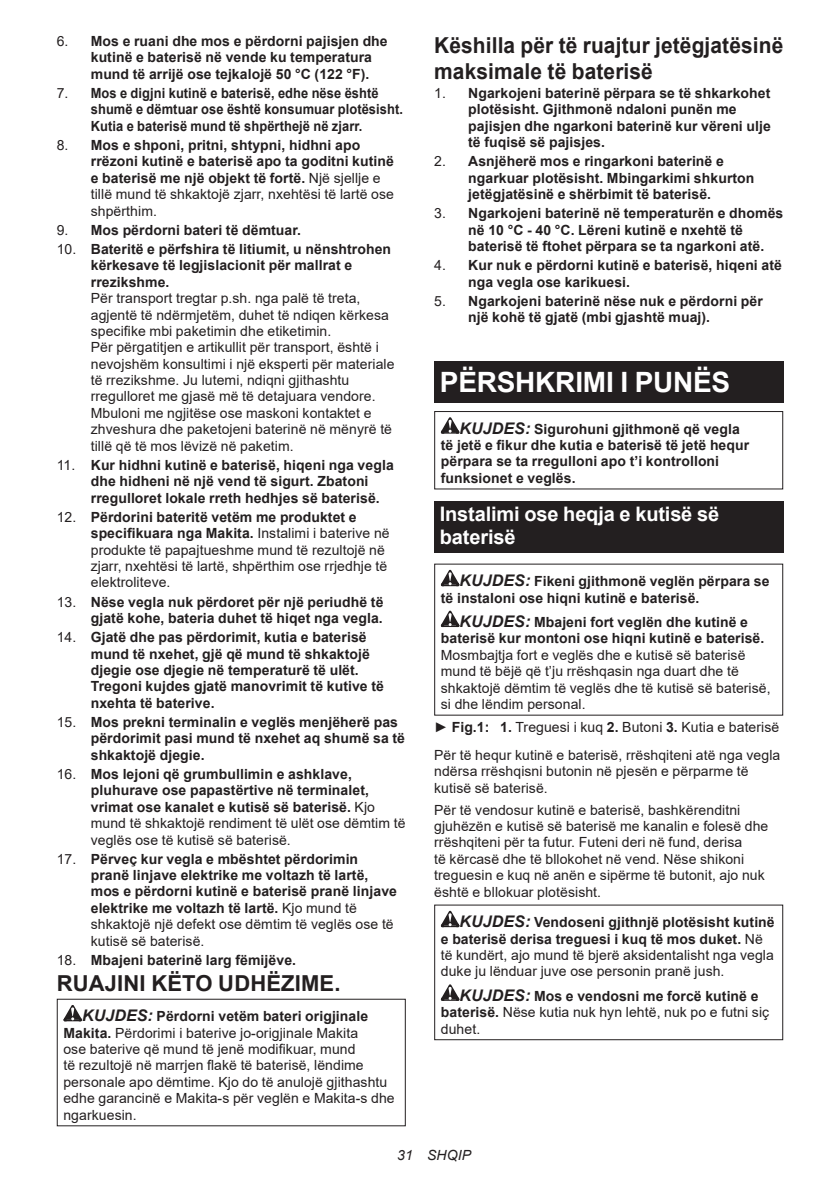
<style>
.page{position:relative;width:840px;height:1191px;background:#fff}
.page>*{position:absolute;margin:0;border:0;box-sizing:border-box;transform-origin:0 0}
.t1{font:700 28px "Arial";letter-spacing:-.01em;color:#fff}
.t2{font:700 22px/25.8px "Arial";letter-spacing:.005em;color:#231f20;scale:.95 1}
.t3{font:700 22px "Arial";letter-spacing:.005em;color:#231f20}
.t4{font:700 20px/23.4px "Arial";letter-spacing:-.01em;color:#fff}
.t5{font:700 14px/16.4px "Arial";letter-spacing:.005em;color:#231f20}
.t6{font:14px/16.4px "Arial";letter-spacing:.005em;color:#231f20}
.t7{font:700 14px/16.4px "Arial";letter-spacing:.005em;color:#231f20;scale:.92 1}
.t8{font:italic 14px "Arial";letter-spacing:.005em;color:#231f20}
.s1{font-weight:400}
.s2{font-weight:700}
.s3{font-weight:700;font-style:italic;font-size:16px}
.s4{font-style:italic;font-size:16px}
</style>
<div class="page">
<svg style="left:63px;top:1005px;width:19px;height:16px"></svg>
<div style="left:57px;top:998px;width:348px;height:128px;border:1px solid #231f20"></div>
<div style="left:434px;top:362px;width:348px;height:41px;background:#231f20"></div>
<svg style="left:440px;top:417px;width:19px;height:16px"></svg>
<div style="left:434px;top:411px;width:348px;height:78px;border:1px solid #231f20"></div>
<div style="left:434px;top:501px;width:348px;height:52px;background:#231f20"></div>
<svg style="left:440px;top:570px;width:19px;height:16px"></svg>
<svg style="left:440px;top:610px;width:19px;height:17px"></svg>
<svg style="left:440px;top:910px;width:19px;height:17px"></svg>
<svg style="left:440px;top:984px;width:19px;height:16px"></svg>
<div style="left:434px;top:904px;width:348px;height:136px;border:1px solid #231f20"></div>
<p class="t5" style="left:91px;top:33px;width:298px;text-indent:-34px"><span class="s1">6.</span> Mos e ruani dhe mos e përdorni pajisjen dhe kutinë e baterisë në vende ku temperatura mund të arrijë ose tejkalojë 50 °C (122 °F).</p>
<p class="t7" style="left:91px;top:85px;width:341px;text-indent:-34px"><span class="s1">7.</span> Mos e digjni kutinë e baterisë, edhe nëse është shumë e dëmtuar ose është konsumuar plotësisht.<br>Kutia e baterisë mund të shpërthejë në zjarr.</p>
<p class="t5" style="left:91px;top:137px;width:304px;text-indent:-34px"><span class="s1">8.</span> Mos e shponi, pritni, shtypni, hidhni apo rrëzoni kutinë e baterisë apo ta goditni kutinë e baterisë me një objekt të fortë. <span class="s1">Një sjellje e tillë mund të shkaktojë zjarr, nxehtësi të lartë ose shpërthim.</span></p>
<p class="t5" style="left:57px;top:222px;width:246px"><span class="s1">9.</span> Mos përdorni bateri të dëmtuar.</p>
<p class="t5" style="left:91px;top:241px;width:302px;text-indent:-34px"><span class="s1">10.</span> Bateritë e përfshira të litiumit, u nënshtrohen kërkesave të legjislacionit për mallrat e rrezikshme.</p>
<p class="t6" style="left:91px;top:290px;width:305px">Për transport tregtar p.sh. nga palë të treta, agjentë të ndërmjetëm, duhet të ndiqen kërkesa specifike mbi paketimin dhe etiketimin.<br>Për përgatitjen e artikullit për transport, është i nevojshëm konsultimi i një eksperti për materiale të rrezikshme. Ju lutemi, ndiqni gjithashtu rregulloret me gjasë më të detajuara vendore.<br>Mbuloni me ngjitëse ose maskoni kontaktet e zhveshura dhe paketojeni baterinë në mënyrë të tillë që të mos lëvizë në paketim.</p>
<p class="t5" style="left:91px;top:457px;width:304px;text-indent:-34px"><span class="s1">11.</span> Kur hidhni kutinë e baterisë, hiqeni nga vegla dhe hidheni në një vend të sigurt. Zbatoni rregulloret lokale rreth hedhjes së baterisë.</p>
<p class="t6" style="left:91px;top:508px;width:300px;text-indent:-34px">12. <span class="s2">Përdorini bateritë vetëm me produktet e specifikuara nga Makita.</span> Instalimi i baterive në produkte të papajtueshme mund të rezultojë në zjarr, nxehtësi të lartë, shpërthim ose rrjedhje të elektroliteve.</p>
<p class="t5" style="left:57px;top:593px;width:328px;text-align:right"><span class="s1">13.</span> Nëse vegla nuk përdoret për një periudhë të gjatë kohe, bateria duhet të hiqet nga vegla.</p>
<p class="t5" style="left:91px;top:629px;width:294px;text-indent:-34px"><span class="s1">14.</span> Gjatë dhe pas përdorimit, kutia e baterisë mund të nxehet, gjë që mund të shkaktojë djegie ose djegie në temperaturë të ulët.<br>Tregoni kujdes gjatë manovrimit të kutive të nxehta të baterive.</p>
<p class="t5" style="left:91px;top:714px;width:315px;text-indent:-34px"><span class="s1">15.</span> Mos prekni terminalin e veglës menjëherë pas përdorimit pasi mund të nxehet aq shumë sa të shkaktojë djegie.</p>
<p class="t5" style="left:91px;top:766px;width:316px;text-indent:-34px"><span class="s1">16.</span> Mos lejoni që grumbullimin e ashklave, pluhurave ose papastërtive në terminalet, vrimat ose kanalet e kutisë së baterisë. <span class="s1">Kjo mund të shkaktojë rendiment të ulët ose dëmtim të veglës ose të kutisë së baterisë.</span></p>
<p class="t5" style="left:91px;top:850px;width:307px;text-indent:-34px"><span class="s1">17.</span> Përveç kur vegla e mbështet përdorimin pranë linjave elektrike me voltazh të lartë, mos e përdorni kutinë e baterisë pranë linjave elektrike me voltazh të lartë. <span class="s1">Kjo mund të shkaktojë një defekt ose dëmtim të veglës ose të kutisë së baterisë.</span></p>
<p class="t5" style="left:57px;top:952px;width:241px"><span class="s1">18.</span> Mbajeni baterinë larg fëmijëve.</p>
<h2 class="t3" style="left:57px;top:967px;width:285px">RUAJINI KËTO UDHËZIME.</h2>
<p class="t6" style="left:63px;top:1008px;width:332px;text-indent:19px"><span class="s3">KUJDES:</span> <span class="s2">Përdorni vetëm bateri origjinale Makita.</span> Përdorimi i baterive jo-origjinale Makita<br>ose baterive që mund të jenë modifikuar, mund<br>të rezultojë në marrjen flakë të baterisë, lëndime personale apo dëmtime. Kjo do të anulojë gjithashtu edhe garancinë e Makita-s për veglën e Makita-s dhe ngarkuesin.</p>
<h2 class="t2" style="left:434px;top:33px;width:369px">Këshilla për të ruajtur jetëgjatësinë maksimale të baterisë</h2>
<p class="t5" style="left:468px;top:85px;width:304px;text-indent:-34px"><span class="s1">1.</span> Ngarkojeni baterinë përpara se të shkarkohet plotësisht. Gjithmonë ndaloni punën me pajisjen dhe ngarkoni baterinë kur vëreni ulje të fuqisë së pajisjes.</p>
<p class="t5" style="left:468px;top:153px;width:287px;text-indent:-34px"><span class="s1">2.</span> Asnjëherë mos e ringarkoni baterinë e ngarkuar plotësisht. Mbingarkimi shkurton jetëgjatësinë e shërbimit të baterisë.</p>
<p class="t5" style="left:468px;top:205px;width:316px;text-indent:-34px"><span class="s1">3.</span> Ngarkojeni baterinë në temperaturën e dhomës në 10 °C - 40 °C. Lëreni kutinë e nxehtë të baterisë të ftohet përpara se ta ngarkoni atë.</p>
<p class="t5" style="left:468px;top:257px;width:315px;text-indent:-34px"><span class="s1">4.</span> Kur nuk e përdorni kutinë e baterisë, hiqeni atë nga vegla ose karikuesi.</p>
<p class="t5" style="left:468px;top:293px;width:296px;text-indent:-34px"><span class="s1">5.</span> Ngarkojeni baterinë nëse nuk e përdorni për një kohë të gjatë (mbi gjashtë muaj).</p>
<h1 class="t1" style="left:439px;top:362px;width:292px">PËRSHKRIMI I PUNËS</h1>
<p class="t5" style="left:440px;top:421px;width:310px;text-indent:19px"><span class="s4">KUJDES:</span> Sigurohuni gjithmonë që vegla të jetë e fikur dhe kutia e baterisë të jetë hequr përpara se ta rregulloni apo t’i kontrolloni funksionet e veglës.</p>
<h3 class="t4" style="left:439px;top:502px;width:281px">Instalimi ose heqja e kutisë së baterisë</h3>
<p class="t5" style="left:440px;top:573px;width:330px;text-indent:19px"><span class="s4">KUJDES:</span> Fikeni gjithmonë veglën përpara se të instaloni ose hiqni kutinë e baterisë.</p>
<p class="t5" style="left:440px;top:614px;width:325px;text-align:center"><span class="s4">KUJDES:</span> Mbajeni fort veglën dhe kutinë e baterisë kur montoni ose hiqni kutinë e baterisë.</p>
<p class="t6" style="left:440px;top:646px;width:331px">Mosmbajtja fort e veglës dhe e kutisë së baterisë mund të bëjë që t’ju rrëshqasin nga duart dhe të shkaktojë dëmtim të veglës dhe të kutisë së baterisë, si dhe lëndim personal.</p>
<p class="t6" style="left:434px;top:713px;width:347px;line-height:27.8px">► <span class="s2">Fig.1: 1.</span> Treguesi i kuq <span class="s2">2.</span> Butoni <span class="s2">3.</span> Kutia e baterisë<br>Për të hequr kutinë e baterisë, rrëshqiteni atë nga vegla</p>
<p class="t6" style="left:434px;top:763px;width:316px">ndërsa rrëshqisni butonin në pjesën e përparme të kutisë së baterisë.</p>
<p class="t6" style="left:434px;top:801px;width:335px">Për të vendosur kutinë e baterisë, bashkërenditni gjuhëzën e kutisë së baterisë me kanalin e folesë dhe rrëshqiteni për ta futur. Futeni deri në fund, derisa<br>të kërcasë dhe të bllokohet në vend. Nëse shikoni treguesin e kuq në anën e sipërme të butonit, ajo nuk është e bllokuar plotësisht.</p>
<p class="t6" style="left:440px;top:914px;width:335px;text-indent:19px"><span class="s3">KUJDES:</span> <span class="s2">Vendoseni gjithnjë plotësisht kutinë e baterisë derisa treguesi i kuq të mos duket.</span> Në të kundërt, ajo mund të bjerë aksidentalisht nga vegla duke ju lënduar juve ose personin pranë jush.</p>
<p class="t6" style="left:440px;top:987px;width:329px;text-indent:19px"><span class="s3">KUJDES:</span> <span class="s2">Mos e vendosni me forcë kutinë e baterisë.</span> Nëse kutia nuk hyn lehtë, nuk po e futni siç duhet.</p>
<p class="t8" style="left:397px;top:1146px;width:75px">31 SHQIP</p>
</div>
